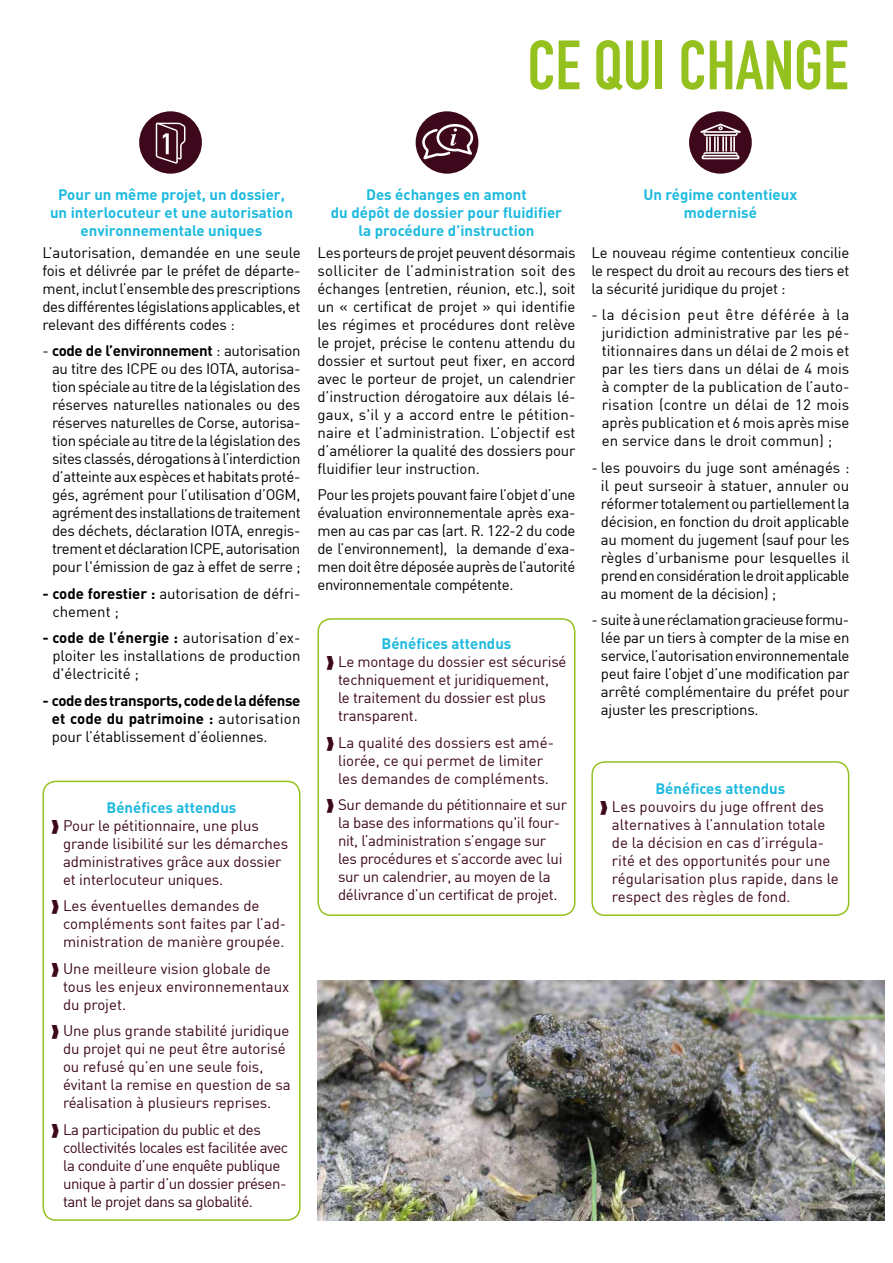
<style>
.page{position:relative;width:893px;height:1263px;background:#fff}
.page>*{position:absolute;margin:0;border:0;box-sizing:border-box;transform-origin:0 0}
.t1{font:68.55px "DIN Engschrift Std";color:#95c11f}
.t2{font:15px/18px "DIN";letter-spacing:-.02em;color:#000;text-align:justify}
.t3{font:15px/18px "DIN";letter-spacing:-.01em;color:#3d071c}
.t4{font:700 15px/18px "DIN";color:#1dbadf;text-align:center}
.t5{font:15px/18px "DIN";letter-spacing:-.03em;color:#3d071c}
.t6{font:700 15px/18px "DIN";letter-spacing:-.02em;color:#000;text-align:justify}
.t7{font:15px/18px "DIN";color:#000}
.s1{font-weight:700}
.s2{font-weight:400}
</style>
<div class="page">
<div style="left:43px;top:781px;width:257px;height:440px;border:2px solid #95c11f;border-radius:13px"></div>
<div style="left:591px;top:761px;width:258px;height:155px;border:2px solid #95c11f;border-radius:13px"></div>
<div style="left:317px;top:618px;width:258px;height:298px;border:2px solid #95c11f;border-radius:13px"></div>
<img style="left:317px;top:980px;width:567px;height:240px">
<div style="left:416px;top:111px;width:62px;height:63px;background:#3d071c;border-radius:50%"></div>
<svg style="left:421px;top:123px;width:53px;height:38px"></svg>
<div style="left:139px;top:111px;width:63px;height:63px;background:#3d071c;border-radius:50%"></div>
<svg style="left:156px;top:123px;width:29px;height:41px"></svg>
<div style="left:689px;top:111px;width:63px;height:63px;background:#3d071c;border-radius:50%"></div>
<svg style="left:700px;top:124px;width:41px;height:35px"></svg>
<h1 class="t1" style="left:527px;top:25px;width:323px">CE QUI CHANGE</h1>
<p class="t4" style="left:50px;top:185px;width:245px">Pour un même projet, un dossier, un interlocuteur et une autorisation environnementale uniques</p>
<p class="t4" style="left:643px;top:185px;width:155px">Un régime contentieux modernisé</p>
<p class="t4" style="left:331px;top:185px;width:233px">Des échanges en amont<br>du dépôt de dossier pour fluidifier la procédure d’instruction</p>
<p class="t2" style="left:43px;top:243px;width:260px">L’autorisation, demandée en une seule fois et délivrée par le préfet de départe&shy;ment, inclut l’ensemble des prescriptions des différentes législations applicables, et relevant des différents codes :</p>
<p class="t2" style="left:52px;top:341px;width:250px;text-indent:-10px">- <span class="s1">code de l’environnement</span> : autorisation au titre des ICPE ou des IOTA, autorisa&shy;tion spéciale au titre de la législation des réserves naturelles nationales ou des réserves naturelles de Corse, autorisa&shy;tion spéciale au titre de la législation des sites classés, dérogations à l’interdiction d’atteinte aux espèces et habitats proté&shy;gés, agrément pour l’utilisation d’OGM, agrément des installations de traitement des déchets, déclaration IOTA, enregis&shy;trement et déclaration ICPE, autorisation pour l'émission de gaz à effet de serre ;</p>
<p class="t7" style="left:52px;top:584px;width:250px;text-indent:-10px"><span class="s1">- code forestier :</span> autorisation de défri&shy;chement ;</p>
<p class="t2" style="left:52px;top:628px;width:250px;text-indent:-10px"><span class="s1">- code de l’énergie :</span> autorisation d’ex&shy;ploiter les installations de production d'électricité ;</p>
<p class="t6" style="left:52px;top:690px;width:250px;text-indent:-9px">- code des transports, code de la défense et code du patrimoine : <span class="s2">autorisation pour l’établissement d’éoliennes.</span></p>
<p class="t4" style="left:107px;top:797px;width:131px">Bénéfices attendus</p>
<p class="t3" style="left:63px;top:816px;width:227px">Pour le pétitionnaire, une plus grande lisibilité sur les démarches administratives grâce aux dossier et interlocuteur uniques.</p>
<p class="t3" style="left:63px;top:896px;width:225px">Les éventuelles demandes de compléments sont faites par l’ad&shy;ministration de manière groupée.</p>
<p class="t3" style="left:63px;top:959px;width:228px">Une meilleure vision globale de tous les enjeux environnementaux du projet.</p>
<p class="t3" style="left:63px;top:1021px;width:229px">Une plus grande stabilité juridique du projet qui ne peut être autorisé ou refusé qu’en une seule fois, évitant la remise en question de sa réalisation à plusieurs reprises.</p>
<p class="t5" style="left:63px;top:1120px;width:227px">La participation du public et des collectivités locales est facilitée avec la conduite d’une enquête publique unique à partir d’un dossier présen&shy;tant le projet dans sa globalité.</p>
<p class="t2" style="left:317px;top:243px;width:260px">Les porteurs de projet peuvent désormais solliciter de l’administration soit des échanges (entretien, réunion, etc.), soit un « certificat de projet » qui identifie les régimes et procédures dont relève le projet, précise le contenu attendu du dossier et surtout peut fixer, en accord avec le porteur de projet, un calendrier d’instruction dérogatoire aux délais lé&shy;gaux, s'il y a accord entre le pétition&shy;naire et l’administration. L’objectif est d’améliorer la qualité des dossiers pour fluidifier leur instruction.</p>
<p class="t2" style="left:317px;top:485px;width:259px">Pour les projets pouvant faire l’objet d’une évaluation environnementale après exa&shy;men au cas par cas (art. R. 122-2 du code de l’environnement), la demande d’exa&shy;men doit être déposée auprès de l’autorité environnementale compétente.</p>
<p class="t4" style="left:381px;top:634px;width:131px">Bénéfices attendus</p>
<p class="t3" style="left:338px;top:653px;width:230px">Le montage du dossier est sécurisé techniquement et juridiquement,<br>le traitement du dossier est plus transparent.</p>
<p class="t3" style="left:338px;top:733px;width:218px">La qualité des dossiers est amé&shy;liorée, ce qui permet de limiter les demandes de compléments.</p>
<p class="t3" style="left:338px;top:796px;width:230px">Sur demande du pétitionnaire et sur la base des informations qu'il four&shy;nit, l’administration s’engage sur les procédures et s’accorde avec lui sur un calendrier, au moyen de la délivrance d’un certificat de projet.</p>
<p class="t2" style="left:591px;top:243px;width:260px">Le nouveau régime contentieux concilie le respect du droit au recours des tiers et la sécurité juridique du projet :</p>
<p class="t2" style="left:602px;top:305px;width:249px;text-indent:-10px">- la décision peut être déférée à la juridiction administrative par les pé&shy;titionnaires dans un délai de 2 mois et par les tiers dans un délai de 4 mois à compter de la publication de l’auto&shy;risation (contre un délai de 12 mois après publication et 6 mois après mise en service dans le droit commun) ;</p>
<p class="t2" style="left:601px;top:458px;width:250px;text-indent:-10px">- les pouvoirs du juge sont aménagés : il peut surseoir à statuer, annuler ou réformer totalement ou partiellement la décision, en fonction du droit applicable au moment du jugement (sauf pour les règles d’urbanisme pour lesquelles il prend en considération le droit applicable au moment de la décision) ;</p>
<p class="t2" style="left:601px;top:610px;width:250px;text-indent:-10px">- suite à une réclamation gracieuse formu&shy;lée par un tiers à compter de la mise en service, l’autorisation environnementale peut faire l’objet d’une modification par arrêté complémentaire du préfet pour ajuster les prescriptions.</p>
<p class="t4" style="left:655px;top:779px;width:131px">Bénéfices attendus</p>
<p class="t3" style="left:612px;top:798px;width:228px">Les pouvoirs du juge offrent des alternatives à l’annulation totale de la décision en cas d’irrégula&shy;rité et des opportunités pour une régularisation plus rapide, dans le respect des règles de fond.</p>
</div>
